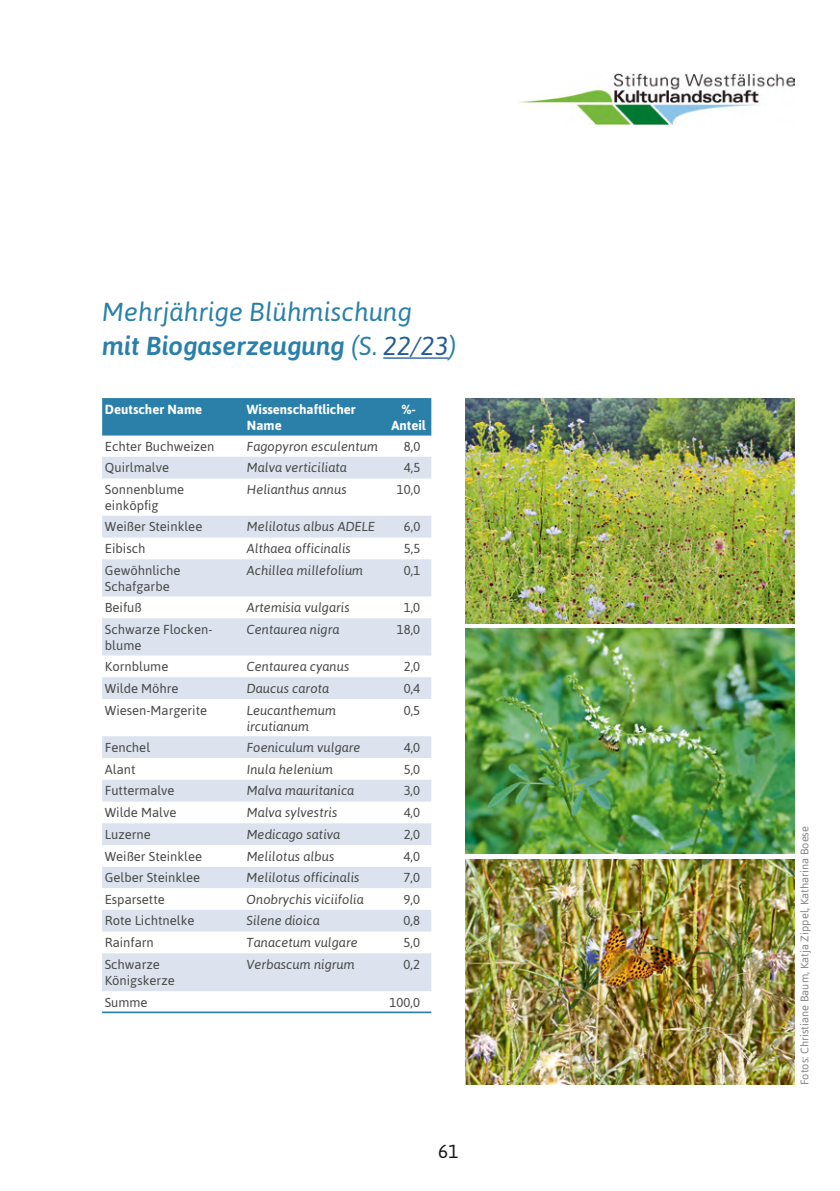
<style>
.page{position:relative;width:840px;height:1191px;background:#fff}
.page>*{position:absolute;margin:0;border:0;box-sizing:border-box;transform-origin:0 0}
.t1{font:italic 26px/34px "Asap";color:#2b80aa}
.t2{font:19px "Asap";color:#181716}
.t3{font:700 13.2px/15.6px "Asap";color:#fff}
.t4{font:italic 13px/16px "Asap";color:#484847}
.t5{font:13px/16px "Asap";color:#484847}
.t6{font:11px "Asap";color:#868786}
.s1{font-weight:500}
.s2{color:#22599b}
</style>
<div class="page">
<hr style="left:383px;top:357px;width:65px;height:2px;background:#22599b">
<img style="left:465px;top:628px;width:329px;height:225px">
<img style="left:465px;top:859px;width:329px;height:225px">
<img style="left:465px;top:398px;width:329px;height:225px">
<div style="left:102px;top:398px;width:329px;height:37px;background:#2b80aa"></div>
<svg style="left:102px;top:457px;width:329px;height:534px;fill:#dce3ee"></svg>
<hr style="left:102px;top:1011px;width:142px;height:2px;background:#2b80aa">
<hr style="left:244px;top:1011px;width:142px;height:2px;background:#2b80aa">
<hr style="left:386px;top:1011px;width:45px;height:2px;background:#2b80aa">
<img style="left:520px;top:74px;width:274px;height:51px">
<h1 class="t1" style="left:102px;top:294px;width:355px">Mehrjährige Blühmischung<br><span class="s1">mit Biogaserzeugung</span> (S. <span class="s2">22/23</span>)</h1>
<p class="t3" style="left:105px;top:401px;width:99px">Deutscher Name</p>
<p class="t3" style="left:247px;top:401px;width:110px">Wissenschaftlicher<br>Name</p>
<p class="t3" style="left:391px;top:401px;width:36px;text-align:center">%-<br>Anteil</p>
<p class="t5" style="left:105px;top:438px;width:111px">Echter Buchweizen</p>
<p class="t4" style="left:247px;top:438px;width:133px">Fagopyron esculentum</p>
<p class="t5" style="left:403px;top:438px;width:18px">8,0</p>
<p class="t5" style="left:105px;top:459px;width:66px">Quirlmalve</p>
<p class="t4" style="left:247px;top:459px;width:102px">Malva verticiliata</p>
<p class="t5" style="left:403px;top:459px;width:18px">4,5</p>
<p class="t5" style="left:105px;top:481px;width:81px">Sonnenblume einköpfig</p>
<p class="t4" style="left:247px;top:481px;width:101px">Helianthus annus</p>
<p class="t5" style="left:396px;top:481px;width:25px">10,0</p>
<p class="t5" style="left:105px;top:518px;width:99px">Weißer Steinklee</p>
<p class="t4" style="left:247px;top:518px;width:130px">Melilotus albus ADELE</p>
<p class="t5" style="left:403px;top:518px;width:18px">6,0</p>
<p class="t5" style="left:105px;top:540px;width:42px">Eibisch</p>
<p class="t4" style="left:247px;top:540px;width:105px">Althaea officinalis</p>
<p class="t5" style="left:403px;top:540px;width:18px">5,5</p>
<p class="t5" style="left:105px;top:562px;width:77px">Gewöhnliche<br>Schafgarbe</p>
<p class="t4" style="left:247px;top:562px;width:118px">Achillea millefolium</p>
<p class="t5" style="left:403px;top:562px;width:18px">0,1</p>
<p class="t5" style="left:105px;top:599px;width:38px">Beifuß</p>
<p class="t4" style="left:247px;top:599px;width:104px">Artemisia vulgaris</p>
<p class="t5" style="left:403px;top:599px;width:18px">1,0</p>
<p class="t5" style="left:105px;top:621px;width:109px">Schwarze Flocken&shy;blume</p>
<p class="t4" style="left:247px;top:621px;width:94px">Centaurea nigra</p>
<p class="t5" style="left:396px;top:621px;width:25px">18,0</p>
<p class="t5" style="left:105px;top:658px;width:65px">Kornblume</p>
<p class="t4" style="left:247px;top:658px;width:104px">Centaurea cyanus</p>
<p class="t5" style="left:403px;top:658px;width:18px">2,0</p>
<p class="t5" style="left:105px;top:679px;width:75px">Wilde Möhre</p>
<p class="t4" style="left:246px;top:679px;width:84px">Daucus carota</p>
<p class="t5" style="left:403px;top:679px;width:18px">0,4</p>
<p class="t5" style="left:105px;top:701px;width:104px">Wiesen-Margerite</p>
<p class="t4" style="left:246px;top:701px;width:91px">Leucanthemum ircutianum</p>
<p class="t5" style="left:403px;top:701px;width:18px">0,5</p>
<p class="t5" style="left:105px;top:738px;width:47px">Fenchel</p>
<p class="t4" style="left:246px;top:738px;width:115px">Foeniculum vulgare</p>
<p class="t5" style="left:403px;top:738px;width:18px">4,0</p>
<p class="t5" style="left:105px;top:760px;width:32px">Alant</p>
<p class="t4" style="left:246px;top:760px;width:88px">Inula helenium</p>
<p class="t5" style="left:403px;top:760px;width:18px">5,0</p>
<p class="t5" style="left:105px;top:782px;width:71px">Futtermalve</p>
<p class="t4" style="left:246px;top:782px;width:109px">Malva mauritanica</p>
<p class="t5" style="left:403px;top:782px;width:18px">3,0</p>
<p class="t5" style="left:105px;top:804px;width:73px">Wilde Malve</p>
<p class="t4" style="left:246px;top:804px;width:92px">Malva sylvestris</p>
<p class="t5" style="left:403px;top:804px;width:18px">4,0</p>
<p class="t5" style="left:105px;top:826px;width:47px">Luzerne</p>
<p class="t4" style="left:246px;top:826px;width:95px">Medicago sativa</p>
<p class="t5" style="left:403px;top:826px;width:18px">2,0</p>
<p class="t5" style="left:105px;top:847px;width:99px">Weißer Steinklee</p>
<p class="t4" style="left:246px;top:847px;width:89px">Melilotus albus</p>
<p class="t5" style="left:403px;top:847px;width:18px">4,0</p>
<p class="t5" style="left:105px;top:869px;width:97px">Gelber Steinklee</p>
<p class="t4" style="left:246px;top:869px;width:114px">Melilotus officinalis</p>
<p class="t5" style="left:403px;top:869px;width:18px">7,0</p>
<p class="t5" style="left:105px;top:890px;width:62px">Esparsette</p>
<p class="t4" style="left:246px;top:890px;width:119px">Onobrychis viciifolia</p>
<p class="t5" style="left:403px;top:890px;width:18px">9,0</p>
<p class="t5" style="left:105px;top:912px;width:91px">Rote Lichtnelke</p>
<p class="t4" style="left:246px;top:912px;width:75px">Silene dioica</p>
<p class="t5" style="left:403px;top:912px;width:18px">0,8</p>
<p class="t5" style="left:105px;top:934px;width:51px">Rainfarn</p>
<p class="t4" style="left:246px;top:934px;width:113px">Tanacetum vulgare</p>
<p class="t5" style="left:403px;top:934px;width:18px">5,0</p>
<p class="t5" style="left:105px;top:956px;width:71px">Schwarze<br>Königskerze</p>
<p class="t4" style="left:246px;top:956px;width:110px">Verbascum nigrum</p>
<p class="t5" style="left:403px;top:956px;width:18px">0,2</p>
<p class="t5" style="left:105px;top:993px;width:44px">Summe</p>
<p class="t5" style="left:389px;top:993px;width:32px">100,0</p>
<h2 class="t2" style="left:438px;top:1139px;width:22px">61</h2>
<p class="t6" style="left:797px;top:1085px;width:261px;rotate:-90deg">Fotos: Christiane Baum, Katja Zippel, Katharina Boese</p>
</div>
